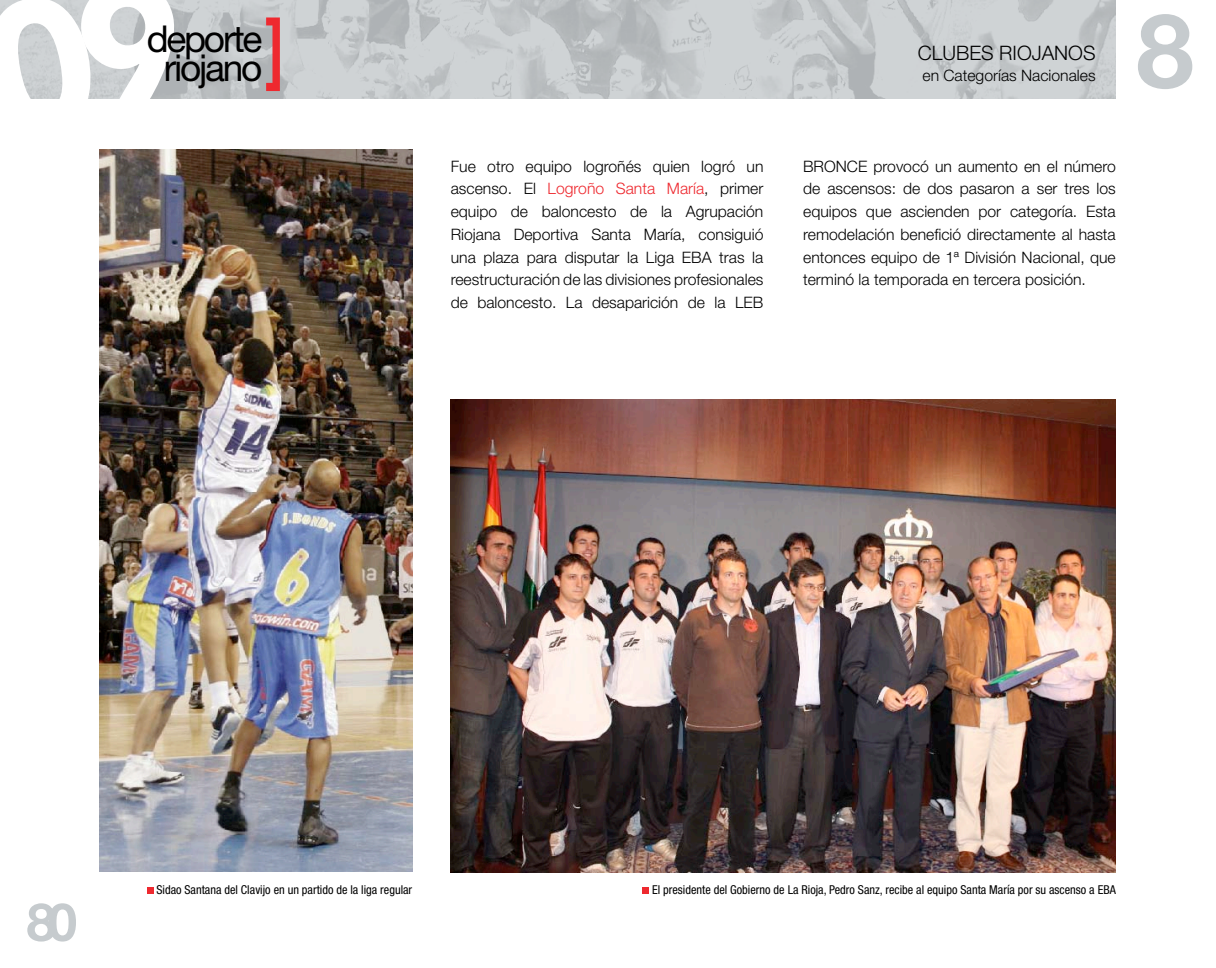
<style>
.page{position:relative;width:1216px;height:968px;background:#fff}
.page>*{position:absolute;margin:0;border:0;box-sizing:border-box;transform-origin:0 0}
.t1{font:700 103.08px "Helvetica Neue LT Std";color:#c6cbce}
.t2{font:700 52.5px "Helvetica Neue LT Std";color:#c6cbce}
.t3{font:37.1px/29.4px "Helvetica Neue LT Std";letter-spacing:-.06em;color:#000;text-align:center}
.t4{font:300 19.95px "Helvetica Neue LT Std";color:#000}
.t5{font:300 15.75px/22.8px "Helvetica Neue LT Std";color:#000;text-align:justify}
.t6{font:condensed 12.25px "Helvetica Neue LT Std";color:#000}
.s1{color:#ee292f}
</style>
<div class="page">
<img style="left:190px;top:0;width:925px;height:98px">
<svg style="left:266px;top:17px;width:14px;height:74px"></svg>
<img style="left:451px;top:399px;width:664px;height:472px">
<div style="left:642px;top:886px;width:7px;height:7px;background:#ee292f"></div>
<img style="left:100px;top:149px;width:312px;height:722px">
<div style="left:147px;top:886px;width:6px;height:7px;background:#ee292f"></div>
<svg style="left:0;top:0;width:190px;height:99px;background:#c4c8ca"></svg>
<h3 class="t3" style="left:147px;top:23px;width:117px">deporte riojano</h3>
<p class="t4" style="left:917px;top:41px;width:179px">CLUBES RIOJANOS</p>
<p class="t5" style="left:922px;top:63px;width:175px">en Categorías Nacionales</p>
<h1 class="t1" style="left:1136px;top:-13px;width:59px">8</h1>
<p class="t5" style="left:451px;top:154px;width:314px">Fue otro equipo logroñés quien logró un ascenso. El <span class="s1">Logroño Santa María</span>, primer equipo de baloncesto de la Agrupación Riojana Deportiva Santa María, consiguió una plaza para disputar la Liga EBA tras la reestructuración de las divisiones profesionales de baloncesto. La desaparición de la LEB</p>
<p class="t5" style="left:803px;top:154px;width:314px">BRONCE provocó un aumento en el número de ascensos: de dos pasaron a ser tres los equipos que ascienden por categoría. Esta remodelación benefició directamente al hasta entonces equipo de 1ª División Nacional, que terminó la temporada en tercera posición.</p>
<h2 class="t2" style="left:27px;top:889px;width:52px">80</h2>
<p class="t6" style="left:156px;top:881px;width:257px">Sidao Santana del Clavijo en un partido de la liga regular</p>
<p class="t6" style="left:652px;top:881px;width:465px">El presidente del Gobierno de La Rioja, Pedro Sanz, recibe al equipo Santa María por su ascenso a EBA</p>
</div>
